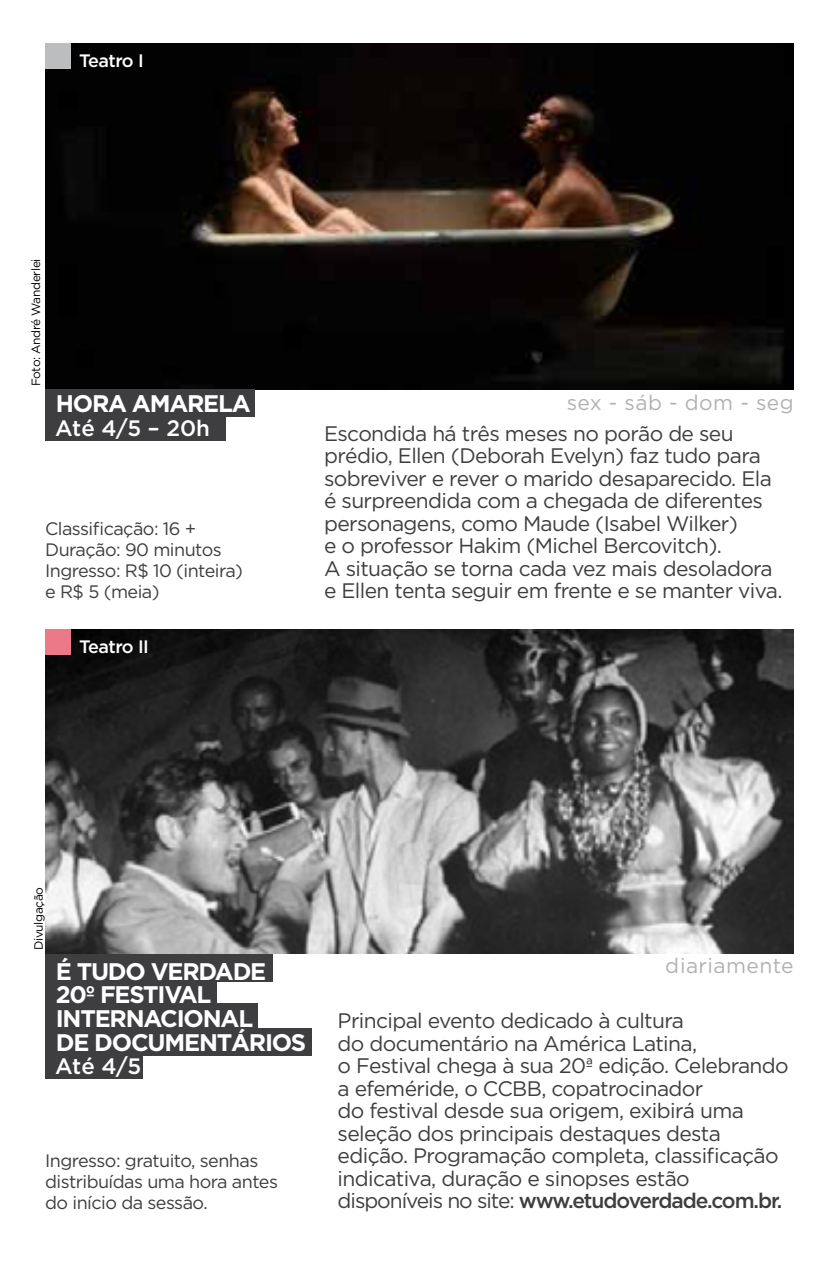
<style>
.page{position:relative;width:825px;height:1276px;background:#fff}
.page>*{position:absolute;margin:0;border:0;box-sizing:border-box;transform-origin:0 0}
.t1{font:700 24px/23.7px "Gotham";letter-spacing:-.05em;color:#fff}
.t2{font:500 22.2px "Gotham";color:#fff}
.t3{font:21px/22.5px "Gotham";letter-spacing:-.03em;color:#3e3d40}
.t4{font:21px "Gotham";letter-spacing:.02em;color:#9c9e9f}
.t5{font:18px/21px "Gotham";letter-spacing:-.03em;color:#3e3d40}
.t6{font:500 18px "Gotham";letter-spacing:-.035em;color:#fff}
.t7{font:12px "Gotham";letter-spacing:-.03em;color:#000}
.s1{font-weight:500}
</style>
<div class="page">
<img style="left:45px;top:43px;width:749px;height:346px">
<img style="left:45px;top:629px;width:749px;height:325px">
<svg style="left:45px;top:43px;width:26px;height:26px"></svg>
<svg style="left:45px;top:629px;width:26px;height:26px"></svg>
<div style="left:45px;top:954px;width:228px;height:27px;background:#3e3d40"></div>
<div style="left:45px;top:979px;width:172px;height:28px;background:#3e3d40"></div>
<div style="left:45px;top:1003px;width:213px;height:28px;background:#3e3d40"></div>
<div style="left:45px;top:1028px;width:266px;height:27px;background:#3e3d40"></div>
<div style="left:45px;top:1052px;width:98px;height:26px;background:#3e3d40"></div>
<div style="left:45px;top:389px;width:210px;height:28px;background:#3e3d40"></div>
<div style="left:45px;top:415px;width:180px;height:26px;background:#3e3d40"></div>
<p class="t6" style="left:79px;top:51px;width:66px">Teatro I</p>
<p class="t7" style="left:29px;top:386px;width:129px;rotate:-90deg">Foto: André Wanderlei</p>
<p class="t1" style="left:56px;top:391px;width:196px">HORA AMARELA</p>
<p class="t2" style="left:55px;top:416px;width:156px">Até 4/5 – 20h</p>
<p class="t5" style="left:45px;top:518px;width:199px">Classificação: 16 +<br>Duração: 90 minutos<br>Ingresso: R$ 10 (inteira) e R$ 5 (meia)</p>
<p class="t6" style="left:79px;top:637px;width:71px">Teatro II</p>
<p class="t4" style="left:567px;top:391px;width:229px">sex - sáb - dom - seg</p>
<p class="t3" style="left:324px;top:421px;width:460px">Escondida há três meses no porão de seu prédio, Ellen (Deborah Evelyn) faz tudo para sobreviver e rever o marido desaparecido. Ela é surpreendida com a chegada de diferentes personagens, como Maude (Isabel Wilker)<br>e o professor Hakim (Michel Bercovitch).<br>A situação se torna cada vez mais desoladora e Ellen tenta seguir em frente e se manter viva.</p>
<p class="t7" style="left:32px;top:950px;width:65px;rotate:-90deg">Divulgação</p>
<p class="t1" style="left:56px;top:959px;width:252px">É TUDO VERDADE<br>20º FESTIVAL<br>INTERNACIONAL<br>DE DOCUMENTÁRIOS</p>
<p class="t2" style="left:55px;top:1053px;width:87px">Até 4/5</p>
<p class="t5" style="left:45px;top:1149px;width:234px">Ingresso: gratuito, senhas distribuídas uma hora antes do início da sessão.</p>
<p class="t4" style="left:666px;top:954px;width:129px">diariamente</p>
<p class="t3" style="left:338px;top:1009px;width:453px">Principal evento dedicado à cultura<br>do documentário na América Latina,<br>o Festival chega à sua 20ª edição. Celebrando a efeméride, o CCBB, copatrocinador<br>do festival desde sua origem, exibirá uma seleção dos principais destaques desta edição. Programação completa, classificação indicativa, duração e sinopses estão disponíveis no site: <span class="s1">www.etudoverdade.com.br.</span></p>
</div>
